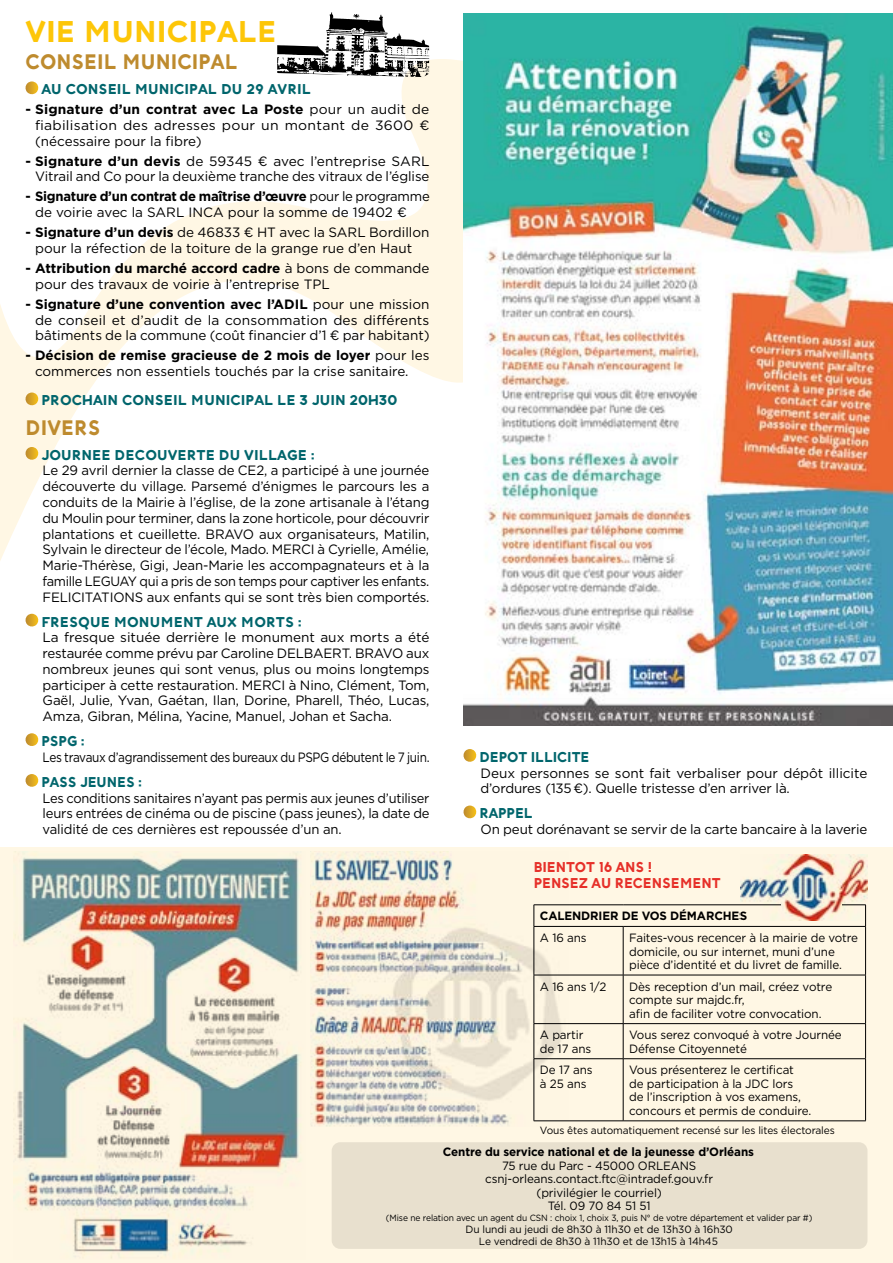
<style>
.page{position:relative;width:893px;height:1263px;background:#fff}
.page>*{position:absolute;margin:0;border:0;box-sizing:border-box;transform-origin:0 0}
.t1{font:700 30px "Kotori Rose";color:#fdc608}
.t2{font:700 21px "Kotori Rose";color:#be8b2e;scale:.95 1}
.t3{font:700 14.25px "Kotori Rose";color:#00656c}
.t4{font:700 14.25px/16.5px "Kotori Rose";letter-spacing:-.01em;color:#e63029}
.t5{font:13.5px/15.8px "Gotham";letter-spacing:-.005em;color:#000;text-align:justify}
.t6{font:13.5px/15.8px "Gotham";letter-spacing:-.005em;color:#000;text-align:justify;scale:.95 1}
.t7{font:13.5px "Gotham";letter-spacing:-.025em;color:#000;scale:.88 1}
.t8{font:12px/13.5px "Gotham";letter-spacing:-.01em;color:#000}
.t9{font:700 12px "Gotham";letter-spacing:-.01em;color:#000}
.t10{font:10.5px/12px "Gotham";letter-spacing:-.01em;color:#000;text-align:center}
.t11{font:9px "Gotham";letter-spacing:-.01em;color:#000;scale:.94 1}
.s1{font-weight:700}
</style>
<div class="page">
<div style="left:0;top:847px;width:893px;height:416px;background:#fff7e4"></div>
<svg style="left:0;top:59px;width:463px;height:502px"></svg>
<svg style="left:277px;top:12px;width:153px;height:66px"></svg>
<svg style="left:25px;top:81px;width:14px;height:14px"></svg>
<svg style="left:25px;top:392px;width:14px;height:14px"></svg>
<svg style="left:25px;top:447px;width:14px;height:13px"></svg>
<svg style="left:25px;top:614px;width:14px;height:13px"></svg>
<svg style="left:25px;top:733px;width:14px;height:13px"></svg>
<svg style="left:25px;top:774px;width:14px;height:13px"></svg>
<img style="left:463px;top:13px;width:430px;height:713px">
<svg style="left:463px;top:749px;width:14px;height:13px"></svg>
<svg style="left:463px;top:805px;width:14px;height:14px"></svg>
<img style="left:14px;top:852px;width:287px;height:406px">
<img style="left:310px;top:852px;width:258px;height:274px">
<div style="left:332px;top:1142px;width:535px;height:107px;background:#e8e0ce;border-radius:9px"></div>
<hr style="left:534px;top:904px;width:89px;height:1px;background:#000">
<svg style="left:534px;top:905px;width:1px;height:21px"></svg>
<hr style="left:623px;top:904px;width:243px;height:1px;background:#000">
<hr style="left:534px;top:926px;width:89px;height:1px;background:#000">
<hr style="left:534px;top:927px;width:1px;height:48px;background:#000">
<hr style="left:623px;top:926px;width:243px;height:1px;background:#000">
<hr style="left:623px;top:927px;width:1px;height:48px;background:#000">
<hr style="left:865px;top:927px;width:1px;height:48px;background:#000">
<hr style="left:534px;top:975px;width:89px;height:1px;background:#000">
<hr style="left:534px;top:975px;width:1px;height:48px;background:#000">
<hr style="left:623px;top:975px;width:243px;height:1px;background:#000">
<hr style="left:623px;top:975px;width:1px;height:48px;background:#000">
<hr style="left:865px;top:975px;width:1px;height:48px;background:#000">
<hr style="left:534px;top:1023px;width:89px;height:1px;background:#000">
<hr style="left:534px;top:1024px;width:1px;height:34px;background:#000">
<hr style="left:623px;top:1023px;width:243px;height:1px;background:#000">
<hr style="left:623px;top:1024px;width:1px;height:34px;background:#000">
<hr style="left:865px;top:1024px;width:1px;height:34px;background:#000">
<hr style="left:534px;top:1058px;width:89px;height:1px;background:#000">
<hr style="left:534px;top:1059px;width:1px;height:61px;background:#000">
<hr style="left:623px;top:1058px;width:243px;height:1px;background:#000">
<hr style="left:623px;top:1059px;width:1px;height:61px;background:#000">
<hr style="left:865px;top:1059px;width:1px;height:61px;background:#000">
<hr style="left:534px;top:1120px;width:89px;height:1px;background:#000">
<hr style="left:623px;top:1120px;width:243px;height:1px;background:#000">
<img style="left:740px;top:854px;width:127px;height:67px">
<h1 class="t1" style="left:26px;top:13px;width:253px">VIE MUNICIPALE</h1>
<h2 class="t2" style="left:26px;top:49px;width:225px">CONSEIL MUNICIPAL</h2>
<p class="t3" style="left:41px;top:80px;width:271px">AU CONSEIL MUNICIPAL DU 29 AVRIL</p>
<p class="t5" style="left:35px;top:101px;width:396px;text-indent:-10px"><span class="s1">- Signature d’un contrat avec La Poste</span> pour un audit de fiabilisation des adresses pour un montant de 3600 € (nécessaire pour la fibre)</p>
<p class="t5" style="left:26px;top:153px;width:405px;text-align:right"><span class="s1">- Signature d’un devis</span> de 59345 € avec l’entreprise SARL<br>Vitrail and Co pour la deuxième tranche des vitraux de l’église</p>
<p class="t5" style="left:35px;top:189px;width:396px;text-indent:-10px"><span class="s1">- Signature d’un contrat de maîtrise d’œuvre</span> pour le programme de voirie avec la SARL INCA pour la somme de 19402 €</p>
<p class="t5" style="left:26px;top:224px;width:405px;text-align:center"><span class="s1">- Signature d’un devis</span> de 46833 € HT avec la SARL Bordillon pour la réfection de la toiture de la grange rue d’en Haut</p>
<p class="t5" style="left:35px;top:260px;width:396px;text-indent:-10px"><span class="s1">- Attribution du marché accord cadre</span> à bons de commande pour des travaux de voirie à l’entreprise TPL</p>
<p class="t5" style="left:35px;top:296px;width:396px;text-indent:-10px"><span class="s1">- Signature d’une convention avec l’ADIL</span> pour une mission de conseil et d’audit de la consommation des différents bâtiments de la commune (coût financier d’1 € par habitant)</p>
<p class="t5" style="left:35px;top:347px;width:396px;text-indent:-10px"><span class="s1">- Décision de remise gracieuse de 2 mois de loyer</span> pour les commerces non essentiels touchés par la crise sanitaire.</p>
<p class="t3" style="left:41px;top:391px;width:357px">PROCHAIN CONSEIL MUNICIPAL LE 3 JUIN 20H30</p>
<h2 class="t2" style="left:26px;top:414px;width:80px">DIVERS</h2>
<p class="t3" style="left:41px;top:446px;width:275px">JOURNEE DECOUVERTE DU VILLAGE :</p>
<p class="t5" style="left:43px;top:462px;width:389px">Le 29 avril dernier la classe de CE2, a participé à une journée découverte du village. Parsemé d’énigmes le parcours les a conduits de la Mairie à l’église, de la zone artisanale à l’étang du Moulin pour terminer, dans la zone horticole, pour découvrir plantations et cueillette. BRAVO aux organisateurs, Matilin, Sylvain le directeur de l’école, Mado. MERCI à Cyrielle, Amélie, Marie-Thérèse, Gigi, Jean-Marie les accompagnateurs et à la famille LEGUAY qui a pris de son temps pour captiver les enfants.<br>FELICITATIONS aux enfants qui se sont très bien comportés.</p>
<p class="t3" style="left:41px;top:612px;width:262px">FRESQUE MONUMENT AUX MORTS :</p>
<p class="t5" style="left:43px;top:629px;width:389px">La fresque située derrière le monument aux morts a été restaurée comme prévu par Caroline DELBAERT. BRAVO aux nombreux jeunes qui sont venus, plus ou moins longtemps participer à cette restauration. MERCI à Nino, Clément, Tom, Gaël, Julie, Yvan, Gaétan, Ilan, Dorine, Pharell, Théo, Lucas, Amza, Gibran, Mélina, Yacine, Manuel, Johan et Sacha.</p>
<p class="t3" style="left:41px;top:732px;width:45px">PSPG :</p>
<p class="t7" style="left:43px;top:748px;width:441px">Les travaux d’agrandissement des bureaux du PSPG débutent le 7 juin.</p>
<p class="t3" style="left:41px;top:773px;width:103px">PASS JEUNES :</p>
<p class="t6" style="left:43px;top:790px;width:409px">Les conditions sanitaires n’ayant pas permis aux jeunes d’utiliser leurs entrées de cinéma ou de piscine (pass jeunes), la date de validité de ces dernières est repoussée d’un an.</p>
<p class="t3" style="left:479px;top:748px;width:112px">DEPOT ILLICITE</p>
<p class="t5" style="left:480px;top:765px;width:388px">Deux personnes se sont fait verbaliser pour dépôt illicite d’ordures (135 €). Quelle tristesse d’en arriver là.</p>
<p class="t3" style="left:479px;top:804px;width:55px">RAPPEL</p>
<p class="t5" style="left:480px;top:821px;width:388px">On peut dorénavant se servir de la carte bancaire à la laverie</p>
<p class="t4" style="left:534px;top:858px;width:188px">BIENTOT 16 ANS !<br>PENSEZ AU RECENSEMENT</p>
<p class="t9" style="left:540px;top:908px;width:208px">CALENDRIER DE VOS DÉMARCHES</p>
<p class="t8" style="left:540px;top:931px;width:48px">A 16 ans</p>
<p class="t8" style="left:629px;top:931px;width:230px">Faites-vous recencer à la mairie de votre domicile, ou sur internet, muni d’une pièce d’identité et du livret de famille.</p>
<p class="t8" style="left:540px;top:979px;width:68px">A 16 ans 1/2</p>
<p class="t8" style="left:629px;top:979px;width:205px">Dès reception d’un mail, créez votre compte sur majdc.fr,<br>afin de faciliter votre convocation.</p>
<p class="t8" style="left:540px;top:1028px;width:53px">A partir de 17 ans</p>
<p class="t8" style="left:629px;top:1028px;width:214px">Vous serez convoqué à votre Journée<br>Défense Citoyenneté</p>
<p class="t8" style="left:540px;top:1063px;width:54px">De 17 ans à 25 ans</p>
<p class="t8" style="left:629px;top:1063px;width:183px">Vous présenterez le certificat de participation à la JDC lors<br>de l’inscription à vos examens, concours et permis de conduire.</p>
<p class="t10" style="left:540px;top:1123px;width:296px">Vous êtes automatiquement recensé sur les lites électorales</p>
<p class="t9" style="left:443px;top:1144px;width:313px">Centre du service national et de la jeunesse d’Orléans</p>
<p class="t8" style="left:485px;top:1158px;width:229px;text-align:center">75 rue du Parc - 45000 ORLEANS csnj-orleans.contact.ftc@intradef.gouv.fr (privilégier le courriel)<br>Tél. 09 70 84 51 51</p>
<p class="t11" style="left:386px;top:1212px;width:455px">(Mise ne relation avec un agent du CSN : choix 1, choix 3, puis N° de votre département et valider par #)</p>
<p class="t10" style="left:465px;top:1223px;width:269px">Du lundi au jeudi de 8h30 à 11h30 et de 13h30 à 16h30<br>Le vendredi de 8h30 à 11h30 et de 13h15 à 14h45</p>
</div>
